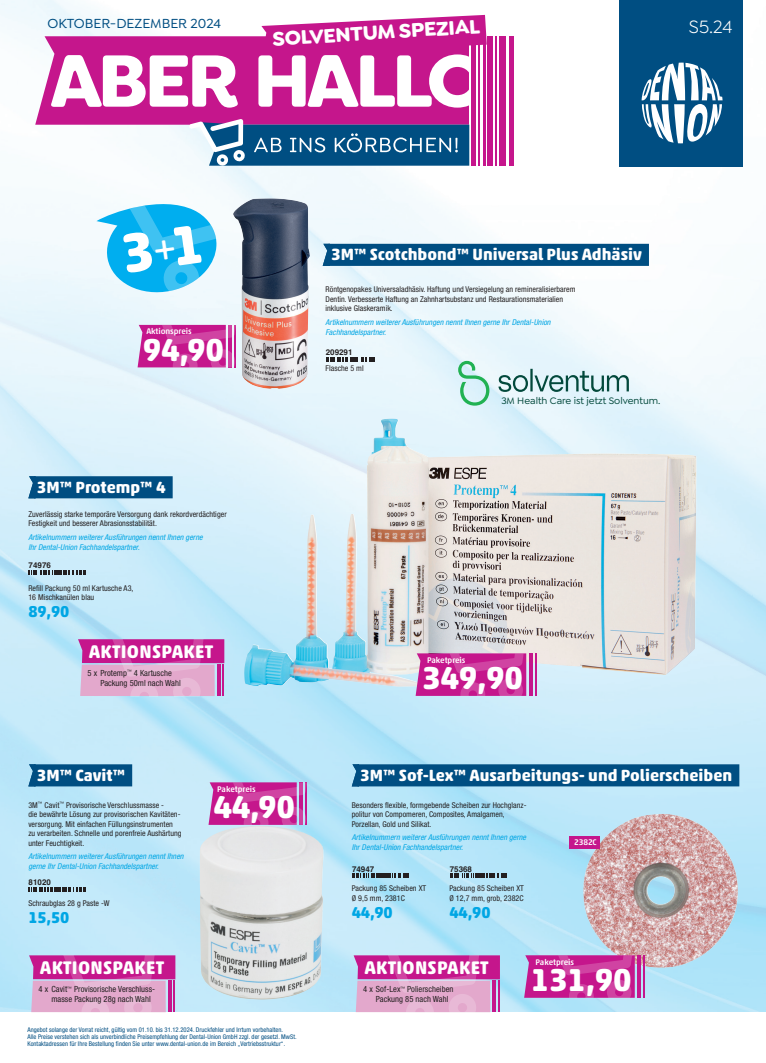
<style>
.page{position:relative;width:766px;height:1063px;background:#fff}
.page>*{position:absolute;margin:0;border:0;box-sizing:border-box;transform-origin:0 0}
.t1{font:700 32.2px "Akko Rounded Pro";letter-spacing:-.01em;color:#fff}
.t2{font:700 21px "Goldplay";color:#fff}
.t3{font:19px "Goldplay Alt";color:#fff}
.t4{font:700 18.5px "Akko Rounded Pro";letter-spacing:.015em;color:#fff}
.t5{font:700 16.5px "Akko Rounded Pro";color:#fff}
.t6{font:700 16px "Akko Rounded Pro";letter-spacing:-.01em;color:#00a6e4}
.t7{font:500 14px "Goldplay Alt";color:#004e82}
.t8{font:500 10px "Goldplay";color:#03493c}
.t9{font:condensed 8.5px/9.5px "Helvetica Neue LT Pro";letter-spacing:.005em;color:#231f20}
.t10{font:500 8.3px "Akko Rounded Pro";letter-spacing:-.01em;color:#fff}
.t11{font:condensed 8px/9.5px "Helvetica Neue LT Pro";letter-spacing:.005em;color:#231f20}
.t12{font:italic condensed 8px/9.5px "Helvetica Neue LT Pro";letter-spacing:.005em;color:#00a6e4}
.t13{font:700 8px "Helvetica";color:#231f20}
.t14{font:condensed 6.5px/7px "Helvetica Neue LT Pro";letter-spacing:.005em;color:#004e82}
</style>
<div class="page">
<img style="left:0;top:0;width:765px;height:1012px">
<div style="left:619px;top:0;width:123px;height:166px;background:#004e82"></div>
<svg style="left:641px;top:63px;width:81px;height:80px"></svg>
<svg style="left:35px;top:36px;width:434px;height:89px;fill:#c5168c"></svg>
<svg style="left:469px;top:36px;width:40px;height:130px"></svg>
<hr style="left:471px;top:36px;width:4px;height:130px;background:#c5168c">
<div style="left:487px;top:36px;width:5px;height:130px;background:#c5168c"></div>
<div style="left:499px;top:36px;width:7px;height:130px;background:#c5168c"></div>
<hr style="left:509px;top:36px;width:4px;height:130px;background:#c5168c">
<hr style="left:478px;top:36px;width:2px;height:130px;background:#c5168c">
<hr style="left:483px;top:36px;width:2px;height:130px;background:#c5168c">
<hr style="left:494px;top:36px;width:2px;height:130px;background:#c5168c">
<svg style="left:50px;top:55px;width:188px;height:53px"></svg>
<svg style="left:189px;top:119px;width:280px;height:47px"></svg>
<svg style="left:258px;top:15px;width:228px;height:93px"></svg>
<div style="left:34px;top:476px;width:139px;height:22px;background:#004e82"></div>
<svg style="left:28px;top:476px;width:8px;height:22px"></svg>
<img style="left:243px;top:419px;width:144px;height:267px">
<svg style="left:29px;top:570px;width:57px;height:5px"></svg>
<img style="left:199px;top:826px;width:125px;height:174px">
<div style="left:34px;top:764px;width:98px;height:22px;background:#004e82"></div>
<svg style="left:28px;top:764px;width:8px;height:22px"></svg>
<svg style="left:29px;top:887px;width:57px;height:5px"></svg>
<img style="left:582px;top:814px;width:156px;height:157px">
<div style="left:357px;top:764px;width:382px;height:22px;background:#004e82"></div>
<svg style="left:351px;top:764px;width:7px;height:22px"></svg>
<svg style="left:352px;top:874px;width:57px;height:4px"></svg>
<svg style="left:449px;top:874px;width:57px;height:4px"></svg>
<svg style="left:528px;top:653px;width:4px;height:43px"></svg>
<hr style="left:534px;top:653px;width:2px;height:43px;background:#c5168c">
<svg style="left:415px;top:653px;width:111px;height:43px"></svg>
<svg style="left:78px;top:639px;width:146px;height:57px"></svg>
<svg style="left:29px;top:955px;width:146px;height:57px"></svg>
<svg style="left:208px;top:782px;width:102px;height:43px"></svg>
<svg style="left:353px;top:955px;width:147px;height:57px"></svg>
<hr style="left:637px;top:955px;width:4px;height:43px;background:#c5168c">
<hr style="left:643px;top:955px;width:1px;height:43px;background:#c5168c">
<svg style="left:524px;top:955px;width:111px;height:43px"></svg>
<div style="left:328px;top:244px;width:320px;height:22px;background:#004e82"></div>
<svg style="left:322px;top:244px;width:6px;height:22px"></svg>
<img style="left:232px;top:198px;width:78px;height:191px">
<svg style="left:326px;top:357px;width:49px;height:4px"></svg>
<svg style="left:458px;top:361px;width:31px;height:45px"></svg>
<svg style="left:498px;top:369px;width:130px;height:23px"></svg>
<div style="left:569px;top:836px;width:31px;height:13px;background:#c5168c"></div>
<svg style="left:137px;top:325px;width:102px;height:42px"></svg>
<svg style="left:96px;top:195px;width:120px;height:99px"></svg>
<h3 class="t7" style="left:47px;top:16px;width:175px">OKTOBER-DEZEMBER 2024</h3>
<h2 class="t2" style="left:271px;top:26px;width:209px;rotate:-4deg">SOLVENTUM SPEZIAL</h2>
<h3 class="t3" style="left:688px;top:16px;width:45px">S5.24</h3>
<p class="t10" style="left:146px;top:326px;width:47px">Aktionspreis</p>
<h1 class="t1" style="left:143px;top:330px;width:83px">94,90</h1>
<h3 class="t5" style="left:37px;top:477px;width:130px">3M™ Protemp™ 4</h3>
<p class="t11" style="left:28px;top:509px;width:200px">Zuverlässig starke temporäre Versorgung dank rekordverdächtiger<br>Festigkeit und besserer Abrasionsstabilität.</p>
<p class="t12" style="left:28px;top:532px;width:176px">Artikelnummern weiterer Ausführungen nennt Ihnen gerne<br>Ihr Dental-Union Fachhandelspartner.</p>
<p class="t11" style="left:28px;top:583px;width:107px">Refill Packung 50 ml Kartusche A3,<br>16 Mischkanülen blau</p>
<h3 class="t6" style="left:28px;top:602px;width:43px">89,90</h3>
<p class="t13" style="left:29px;top:561px;width:24px">74976</p>
<h3 class="t4" style="left:89px;top:640px;width:126px">AKTIONSPAKET</h3>
<p class="t9" style="left:100px;top:668px;width:82px;text-indent:-13px">5 x Protemp<sup>™</sup> 4 Kartusche<br>Packung 50ml nach Wahl</p>
<h3 class="t5" style="left:331px;top:245px;width:312px">3M™ Scotchbond™ Universal Plus Adhäsiv</h3>
<p class="t11" style="left:325px;top:285px;width:251px">Röntgenopakes Universaladhäsiv. Haftung und Versiegelung an remineralisierbarem<br>Dentin. Verbesserte Haftung an Zahnhartsubstanz und Restaurationsmaterialien inklusive Glaskeramik.</p>
<p class="t12" style="left:325px;top:317px;width:226px">Artikelnummern weiterer Ausführungen nennt Ihnen gerne Ihr Dental-Union<br>Fachhandelspartner.</p>
<p class="t11" style="left:325px;top:363px;width:40px">Flasche 5 ml</p>
<p class="t13" style="left:326px;top:347px;width:28px">209291</p>
<p class="t8" style="left:501px;top:395px;width:161px">3M Health Care ist jetzt Solventum.</p>
<p class="t10" style="left:427px;top:655px;width:40px">Paketpreis</p>
<h1 class="t1" style="left:422px;top:658px;width:102px">349,90</h1>
<h3 class="t5" style="left:37px;top:765px;width:90px">3M™ Cavit™</h3>
<p class="t11" style="left:28px;top:800px;width:155px">3M<sup>™</sup> Cavit<sup>™</sup> Provisorische Verschlussmasse -<br>die bewährte Lösung zur provisorischen Kavitäten&shy;versorgung. Mit einfachen Füllungsinstrumenten zu verarbeiten. Schnelle und porenfreie Aushärtung unter Feuchtigkeit.</p>
<p class="t12" style="left:28px;top:852px;width:157px">Artikelnummern weiterer Ausführungen nennt Ihnen gerne Ihr Dental-Union Fachhandelspartner.</p>
<p class="t11" style="left:28px;top:899px;width:83px">Schraubglas 28 g Paste -W</p>
<h3 class="t6" style="left:28px;top:908px;width:43px">15,50</h3>
<p class="t13" style="left:29px;top:878px;width:24px">81020</p>
<h3 class="t4" style="left:40px;top:956px;width:126px">AKTIONSPAKET</h3>
<p class="t9" style="left:51px;top:984px;width:105px;text-indent:-13px">4 x Cavit<sup>™</sup> Provisorische Verschluss&shy;masse Packung 28g nach Wahl</p>
<p class="t10" style="left:217px;top:784px;width:40px">Paketpreis</p>
<h1 class="t1" style="left:213px;top:787px;width:83px">44,90</h1>
<p class="t14" style="left:27px;top:1026px;width:270px">Angebot solange der Vorrat reicht, gültig vom 01.10. bis 31.12.2024. Druckfehler und Irrtum vorbehalten.<br>Alle Preise verstehen sich als unverbindliche Preisempfehlung der Dental-Union GmbH zzgl. der gesetzl. MwSt.<br>Kontaktadressen für Ihre Bestellung finden Sie unter www.dental-union.de im Bereich „Vertriebsstruktur“.</p>
<h3 class="t5" style="left:360px;top:765px;width:373px">3M™ Sof-Lex™ Ausarbeitungs- und Polierscheiben</h3>
<p class="t11" style="left:351px;top:800px;width:176px">Besonders flexible, formgebende Scheiben zur Hochglanz&shy;politur von Compomeren, Composites, Amalgamen,<br>Porzellan, Gold und Silikat.</p>
<p class="t12" style="left:351px;top:833px;width:176px">Artikelnummern weiterer Ausführungen nennt Ihnen gerne<br>Ihr Dental-Union Fachhandelspartner.</p>
<p class="t11" style="left:351px;top:884px;width:76px">Packung 85 Scheiben XT<br>Ø 9,5 mm, 2381C</p>
<h3 class="t6" style="left:351px;top:902px;width:43px">44,90</h3>
<p class="t10" style="left:574px;top:837px;width:24px">2382C</p>
<p class="t13" style="left:352px;top:864px;width:24px">74947</p>
<p class="t13" style="left:449px;top:864px;width:24px">75368</p>
<p class="t11" style="left:449px;top:884px;width:76px">Packung 85 Scheiben XT<br>Ø 12,7 mm, grob, 2382C</p>
<h3 class="t6" style="left:449px;top:902px;width:43px">44,90</h3>
<h3 class="t4" style="left:364px;top:956px;width:126px">AKTIONSPAKET</h3>
<p class="t9" style="left:376px;top:984px;width:79px;text-indent:-13px">4 x Sof-Lex<sup>™</sup> Polierscheiben<br>Packung 85 nach Wahl</p>
<p class="t10" style="left:535px;top:957px;width:40px">Paketpreis</p>
<h1 class="t1" style="left:530px;top:960px;width:102px">131,90</h1>
</div>
